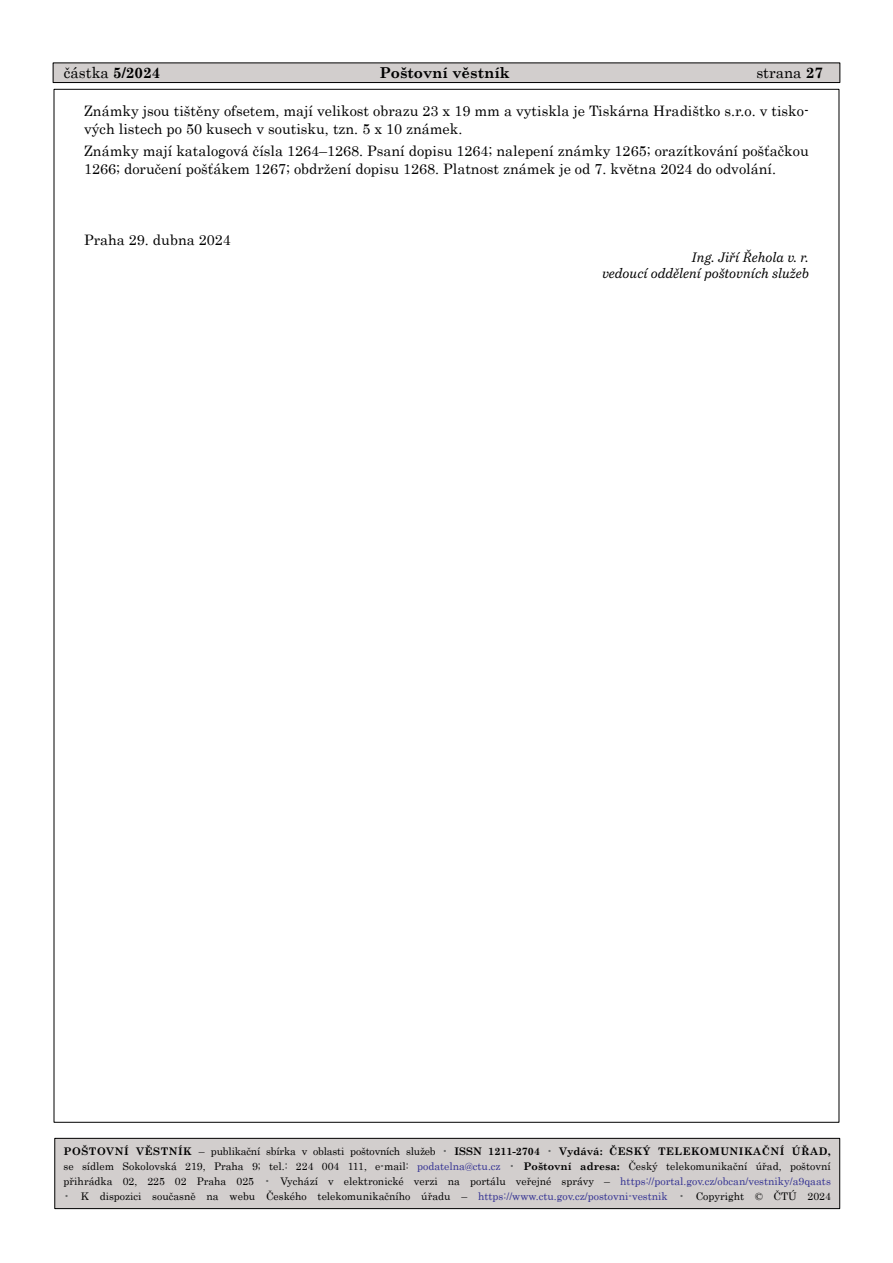
<style>
.page{position:relative;width:893px;height:1263px;background:#fff}
.page>*{position:absolute;margin:0;border:0;box-sizing:border-box;transform-origin:0 0}
.t1{font:15px "Century";color:#000}
.t2{font:700 15px "Century Schoolbook";color:#000}
.t3{font:14.4px/18px "Century";color:#000}
.t4{font:italic 13.5px/16.2px "Bressay";color:#000;text-align:right}
.t5{font:10.5px/14.9px "Century";color:#000}
.t6{font:700 10.5px "Century Schoolbook";letter-spacing:.05em;color:#000}
.s1{font-family:"Century Schoolbook";font-weight:700}
.s2{font-family:"Century";font-weight:400}
.s3{font-family:"Century";font-weight:400;color:#666767}
.s4{color:#323092}
.s5{color:#666767}
</style>
<div class="page">
<div style="left:53px;top:63px;width:787px;height:20px;background:#d2cecd"></div>
<div style="left:53px;top:63px;width:787px;height:20px;border:1px solid #000"></div>
<div style="left:55px;top:1138px;width:785px;height:70px;background:#d2cecd"></div>
<div style="left:54px;top:1138px;width:786px;height:71px;border:1px solid #000"></div>
<h1 class="t1" style="left:64px;top:60px;width:98px">částka <span class="s1">5/2024</span></h1>
<h1 class="t2" style="left:379px;top:61px;width:132px">Poštovní věstník</h1>
<h1 class="t1" style="left:756px;top:60px;width:68px">strana <span class="s1">27</span></h1>
<h2 class="t3" style="left:84px;top:101px;width:726px">Známky jsou tištěny ofsetem, mají velikost obrazu 23 x 19 mm a vytiskla je Tiskárna Hradištko s.r.o. v tisko&shy;vých listech po 50 kusech v soutisku, tzn. 5 x 10 známek.</h2>
<h2 class="t3" style="left:84px;top:141px;width:726px">Známky mají katalogová čísla 1264–1268. Psaní dopisu 1264; nalepení známky 1265; orazítkování pošťačkou<br>1266; doručení pošťákem 1267; obdržení dopisu 1268. Platnost známek je od 7. května 2024 do odvolání.</h2>
<h2 class="t3" style="left:84px;top:230px;width:148px">Praha 29. dubna 2024</h2>
<p class="t4" style="left:602px;top:249px;width:208px">Ing. Jiří Řehola v. r.<br>vedoucí oddělení poštovních služeb</p>
<p class="t6" style="left:64px;top:1143px;width:769px">POŠTOVNÍ VĚSTNÍK <span class="s2">– publikační sbírka v oblasti poštovních služeb</span> <span class="s3">•</span> ISSN 1211-2704 <span class="s3">•</span> Vydává: ČESKÝ TELEKOMUNIKAČNÍ ÚŘAD,</p>
<p class="t5" style="left:64px;top:1158px;width:769px">se sídlem Sokolovská 219, Praha 9; tel.: 224 004 111, e-mail: <span class="s4">podatelna@ctu.cz</span> <span class="s5">•</span> <span class="s1">Poštovní adresa:</span> Český telekomunikační úřad, poštovní přihrádka 02, 225 02 Praha 025 <span class="s5">•</span> Vychází v elektronické verzi na portálu veřejné správy – <span class="s4">https://portal.gov.cz/obcan/vestniky/a9qaats</span></p>
<p class="t5" style="left:64px;top:1187px;width:769px"><span class="s5">•</span> K dispozici současně na webu Českého telekomunikačního úřadu – <span class="s4">https://www.ctu.gov.cz/postovni-vestnik</span> <span class="s5">•</span> Copyright © ČTÚ 2024</p>
</div>
